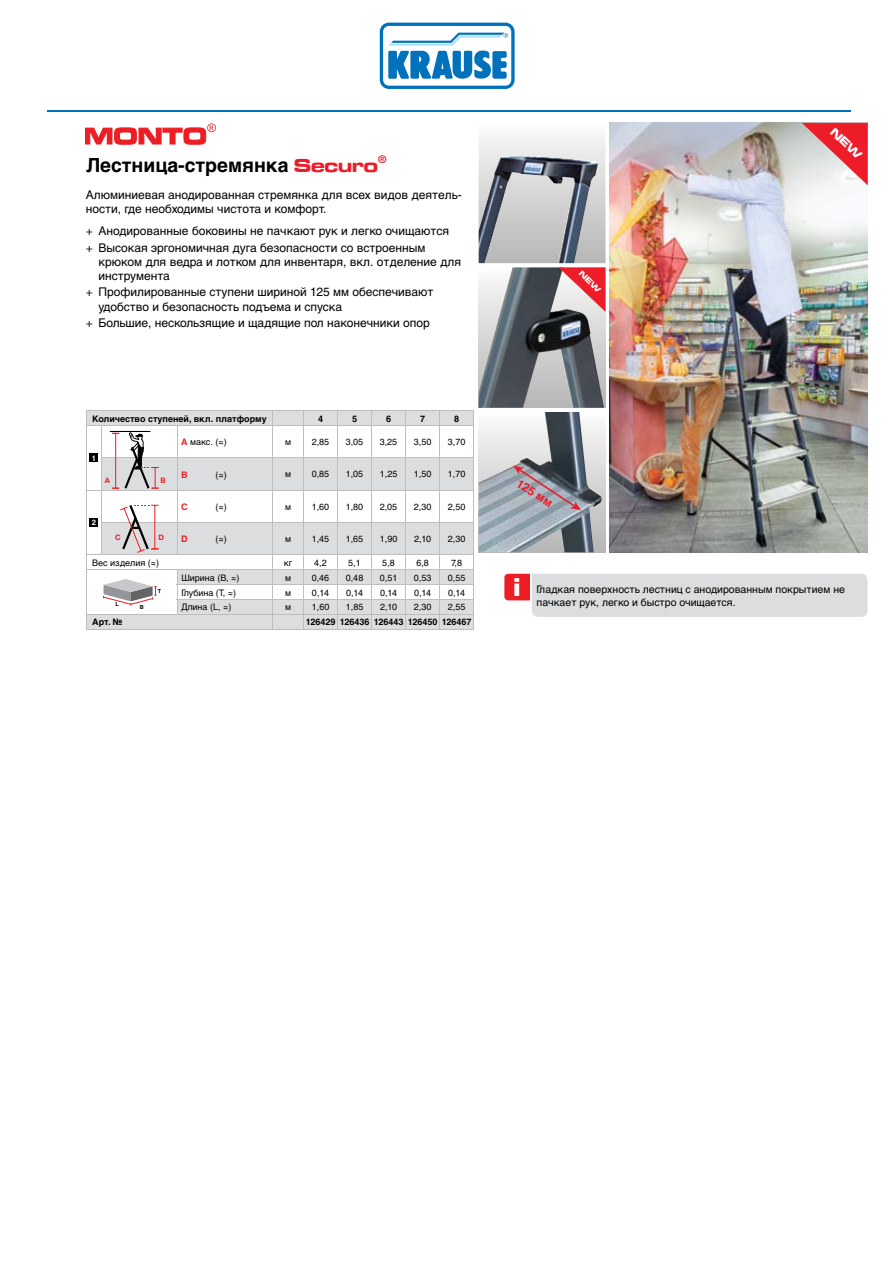
<style>
.page{position:relative;width:893px;height:1263px;background:#fff}
.page>*{position:absolute;margin:0;border:0;box-sizing:border-box;transform-origin:0 0}
.t1{font:26.7px "Microgramma D Bold Exte";color:#fff}
.t2{font:700 19.5px "Helvetica Cyr";color:#000}
.t3{font:12px/14.2px "Helvetica Cyr Upright";color:#000}
.t4{font:700 12px "Helvetica Cyr";color:#ed1c29}
.t5{font:10.5px/12.6px "Helvetica Cyr Upright";color:#000}
.t6{font:700 10.5px "Helvetica Neue LT";color:#ed1c29}
.t7{font:9px "Helvetica Cyr Upright";color:#000}
.t8{font:700 9px "Helvetica Cyr";color:#000}
.t9{font:700 9px "Helvetica Cyr";color:#ed1d24}
.t10{font:700 7.5px "Helvetica Neue LT";color:#ed1d24}
.t11{font:700 7.5px "Helvetica Cyr";color:#fff}
.t12{font:700 5.55px "Helvetica LT Std";color:#000}
.s1{font-family:"Microgramma D Bold Exte";font-weight:400;color:#ed1c29}
.s2{font-family:"Helvetica Neue LT"}
.s3{font-family:"Helvetica Cyr";font-weight:700;color:#ed1d24}
</style>
<div class="page">
<svg style="left:378px;top:21px;width:138px;height:69px"></svg>
<svg style="left:380px;top:23px;width:135px;height:66px"></svg>
<hr style="left:47px;top:110px;width:803px;height:1px;background:#0072bc">
<img style="left:610px;top:123px;width:258px;height:429px">
<img style="left:479px;top:312px;width:125px;height:96px">
<svg style="left:86px;top:410px;width:388px;height:220px"></svg>
<svg style="left:85px;top:123px;width:131px;height:21px"></svg>
<svg style="left:504px;top:574px;width:363px;height:43px"></svg>
<div style="left:479px;top:412px;width:126px;height:140px;background:linear-gradient(to bottom,#fbfafa,#b6b6b6)"></div>
<img style="left:479px;top:412px;width:123px;height:140px">
<svg style="left:513px;top:466px;width:68px;height:44px"></svg>
<svg style="left:802px;top:123px;width:66px;height:62px"></svg>
<svg style="left:479px;top:136px;width:126px;height:176px"></svg>
<h2 class="t2" style="left:86px;top:154px;width:294px">Лестница-стремянка <span class="s1">Securo</span></h2>
<p class="t6" style="left:378px;top:152px;width:10px">®</p>
<p class="t3" style="left:86px;top:188px;width:377px">Алюминиевая анодированная стремянка для всех видов деятель&shy;ности, где необходимы чистота и комфорт.</p>
<p class="t3" style="left:86px;top:223px;width:365px;line-height:16.4px"><span class="s2">+</span> Анодированные боковины не пачкают рук и легко очищаются <span class="s2">+</span> Высокая эргономичная дуга безопасности со встроенным</p>
<p class="t3" style="left:99px;top:255px;width:364px">крюком для ведра и лотком для инвентаря, вкл. отделение для инструмента</p>
<p class="t3" style="left:99px;top:285px;width:337px;text-indent:-13px"><span class="s2">+</span> Профилированные ступени шириной 125 мм обеспечивают удобство и безопасность подъема и спуска</p>
<p class="t3" style="left:86px;top:316px;width:346px"><span class="s2">+</span> Большие, нескользящие и щадящие пол наконечники опор</p>
<p class="t8" style="left:92px;top:413px;width:176px">Количество ступеней, вкл. платформу</p>
<p class="t8" style="left:318px;top:413px;width:7px">4</p>
<p class="t8" style="left:352px;top:413px;width:7px">5</p>
<p class="t8" style="left:386px;top:413px;width:7px">6</p>
<p class="t8" style="left:420px;top:413px;width:7px">7</p>
<p class="t8" style="left:454px;top:413px;width:7px">8</p>
<p class="t11" style="left:92px;top:454px;width:6px">1</p>
<p class="t7" style="left:181px;top:437px;width:47px"><span class="s3">A</span> макс. (≈)</p>
<p class="t7" style="left:285px;top:437px;width:7px">м</p>
<p class="t7" style="left:312px;top:437px;width:19px">2,85</p>
<p class="t7" style="left:346px;top:437px;width:19px">3,05</p>
<p class="t7" style="left:380px;top:437px;width:19px">3,25</p>
<p class="t7" style="left:414px;top:437px;width:19px">3,50</p>
<p class="t7" style="left:448px;top:437px;width:19px">3,70</p>
<p class="t9" style="left:181px;top:469px;width:8px">B</p>
<p class="t7" style="left:216px;top:469px;width:13px">(≈)</p>
<p class="t7" style="left:285px;top:469px;width:7px">м</p>
<p class="t7" style="left:312px;top:469px;width:19px">0,85</p>
<p class="t7" style="left:346px;top:469px;width:19px">1,05</p>
<p class="t7" style="left:380px;top:469px;width:19px">1,25</p>
<p class="t7" style="left:414px;top:469px;width:19px">1,50</p>
<p class="t7" style="left:448px;top:469px;width:19px">1,70</p>
<p class="t10" style="left:105px;top:476px;width:7px">A</p>
<p class="t10" style="left:160px;top:476px;width:7px">B</p>
<p class="t11" style="left:92px;top:518px;width:6px">2</p>
<p class="t10" style="left:115px;top:533px;width:7px">C</p>
<p class="t10" style="left:159px;top:533px;width:7px">D</p>
<p class="t9" style="left:181px;top:501px;width:8px">C</p>
<p class="t7" style="left:216px;top:502px;width:13px">(≈)</p>
<p class="t7" style="left:285px;top:502px;width:7px">м</p>
<p class="t7" style="left:312px;top:502px;width:19px">1,60</p>
<p class="t7" style="left:346px;top:502px;width:19px">1,80</p>
<p class="t7" style="left:380px;top:502px;width:19px">2,05</p>
<p class="t7" style="left:414px;top:502px;width:19px">2,30</p>
<p class="t7" style="left:448px;top:502px;width:19px">2,50</p>
<p class="t9" style="left:181px;top:534px;width:8px">D</p>
<p class="t7" style="left:216px;top:534px;width:13px">(≈)</p>
<p class="t7" style="left:285px;top:534px;width:7px">м</p>
<p class="t7" style="left:312px;top:534px;width:19px">1,45</p>
<p class="t7" style="left:346px;top:534px;width:19px">1,65</p>
<p class="t7" style="left:380px;top:534px;width:19px">1,90</p>
<p class="t7" style="left:414px;top:534px;width:19px">2,10</p>
<p class="t7" style="left:448px;top:534px;width:19px">2,30</p>
<p class="t4" style="left:521px;top:477px;width:42px;rotate:32deg">125 мм</p>
<p class="t7" style="left:92px;top:557px;width:69px">Вес изделия (≈)</p>
<p class="t7" style="left:284px;top:557px;width:10px">кг</p>
<p class="t7" style="left:314px;top:557px;width:14px">4,2</p>
<p class="t7" style="left:348px;top:557px;width:14px">5,1</p>
<p class="t7" style="left:382px;top:557px;width:14px">5,8</p>
<p class="t7" style="left:416px;top:557px;width:14px">6,8</p>
<p class="t7" style="left:451px;top:557px;width:12px">7,8</p>
<p class="t7" style="left:181px;top:572px;width:60px">Ширина (B, ≈)</p>
<p class="t7" style="left:285px;top:572px;width:7px">м</p>
<p class="t7" style="left:312px;top:572px;width:19px">0,46</p>
<p class="t7" style="left:346px;top:572px;width:19px">0,48</p>
<p class="t7" style="left:380px;top:572px;width:19px">0,51</p>
<p class="t7" style="left:414px;top:572px;width:19px">0,53</p>
<p class="t7" style="left:448px;top:572px;width:19px">0,55</p>
<p class="t7" style="left:181px;top:587px;width:56px">Глубина (T, ≈)</p>
<p class="t7" style="left:285px;top:587px;width:7px">м</p>
<p class="t7" style="left:312px;top:587px;width:19px">0,14</p>
<p class="t7" style="left:346px;top:587px;width:19px">0,14</p>
<p class="t7" style="left:380px;top:587px;width:19px">0,14</p>
<p class="t7" style="left:414px;top:587px;width:19px">0,14</p>
<p class="t7" style="left:448px;top:587px;width:19px">0,14</p>
<p class="t7" style="left:181px;top:602px;width:52px">Длина (L, ≈)</p>
<p class="t7" style="left:285px;top:602px;width:7px">м</p>
<p class="t7" style="left:312px;top:602px;width:19px">1,60</p>
<p class="t7" style="left:346px;top:602px;width:19px">1,85</p>
<p class="t7" style="left:380px;top:602px;width:19px">2,10</p>
<p class="t7" style="left:414px;top:602px;width:19px">2,30</p>
<p class="t7" style="left:448px;top:602px;width:19px">2,55</p>
<p class="t8" style="left:92px;top:617px;width:31px">Арт. №</p>
<p class="t8" style="left:306px;top:617px;width:167px">126429 126436 126443 126450 126467</p>
<p class="t12" style="left:158px;top:588px;width:5px">T</p>
<h1 class="t1" style="left:514px;top:569px;width:8px">i</h1>
<p class="t5" style="left:536px;top:583px;width:310px">Гладкая поверхность лестниц с анодированным покрытием не пачкает рук, легко и быстро очищается.</p>
<p class="t12" style="left:115px;top:601px;width:5px">L</p>
<p class="t12" style="left:140px;top:603px;width:6px">B</p>
</div>
